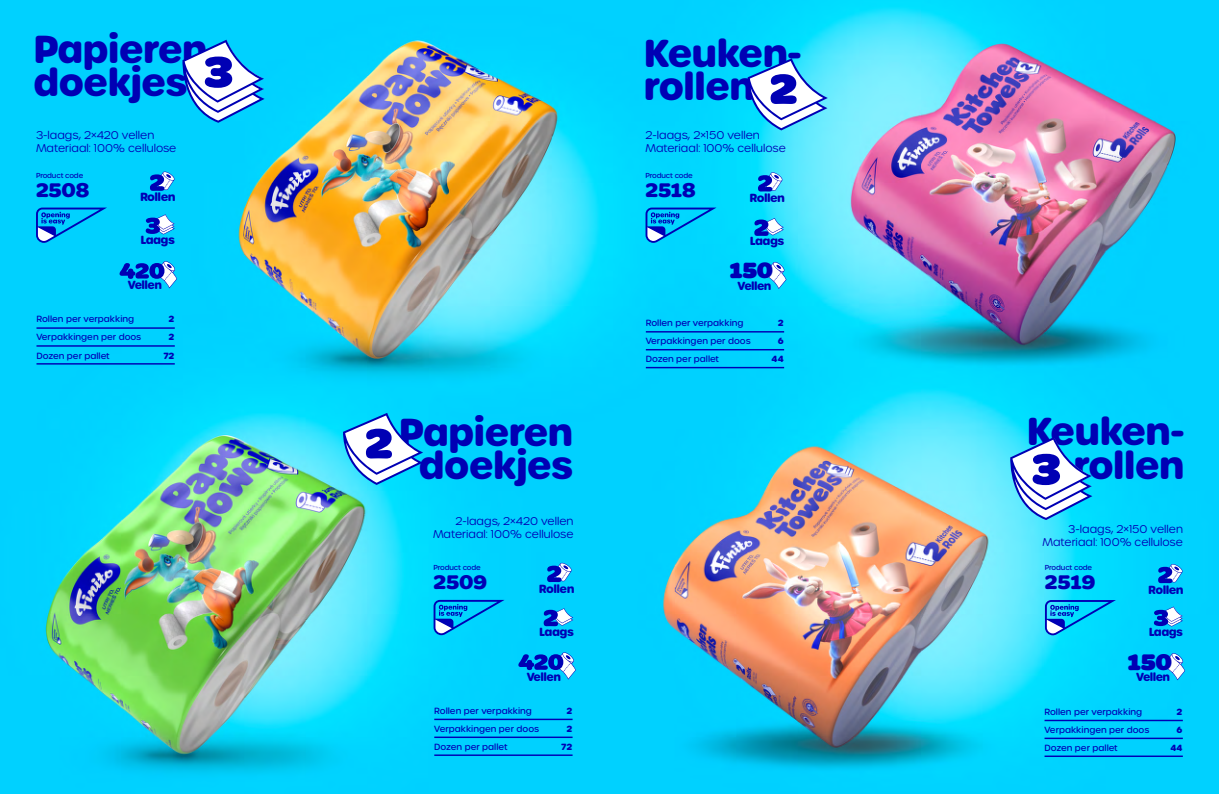
<style>
.page{position:relative;width:1219px;height:794px;background:#fff}
.page>*{position:absolute;margin:0;border:0;box-sizing:border-box;transform-origin:0 0}
.t1{font:700 37.7px/33.4px "Urbane Rounded";letter-spacing:-.03em;color:#0000b4}
.t2{font:900 23.9px "Marigny";color:#0000b4}
.t3{font:900 23.5px "Marigny";color:#0000b4}
.t4{font:700 21px "Marigny";color:#0000b4}
.t5{font:700 11.4px "Urbane Rounded";letter-spacing:-.05em;color:#0000b4}
.t6{font:300 10.9px/13.1px "Urbane Rounded";color:#0000b4}
.t7{font:500 8.7px/18.1px "Urbane Rounded";color:#0000b4}
.t8{font:700 8.7px/18.1px "Urbane Rounded";letter-spacing:-.005em;color:#0000b4;text-align:right}
.t9{font:500 7px "Urbane Rounded";letter-spacing:-.02em;color:#0000b4}
</style>
<div class="page">
<img style="left:0;top:0;width:1219px;height:794px">
<hr style="left:36px;top:327px;width:139px;height:2px;background:#0000b4">
<hr style="left:36px;top:345px;width:139px;height:2px;background:#0000b4">
<hr style="left:36px;top:363px;width:139px;height:1px;background:#0000b4">
<svg style="left:182px;top:40px;width:83px;height:83px"></svg>
<svg style="left:146px;top:214px;width:29px;height:20px"></svg>
<svg style="left:120px;top:261px;width:57px;height:27px"></svg>
<svg style="left:150px;top:171px;width:25px;height:20px"></svg>
<hr style="left:1044px;top:719px;width:139px;height:2px;background:#0000b4">
<hr style="left:1044px;top:737px;width:139px;height:2px;background:#0000b4">
<hr style="left:1044px;top:755px;width:139px;height:2px;background:#0000b4">
<svg style="left:1010px;top:437px;width:82px;height:83px"></svg>
<svg style="left:1166px;top:653px;width:19px;height:27px"></svg>
<svg style="left:1154px;top:606px;width:29px;height:20px"></svg>
<svg style="left:1158px;top:564px;width:25px;height:19px"></svg>
<hr style="left:646px;top:331px;width:138px;height:1px;background:#0000b4">
<hr style="left:646px;top:349px;width:138px;height:1px;background:#0000b4">
<hr style="left:646px;top:367px;width:138px;height:1px;background:#0000b4">
<svg style="left:767px;top:262px;width:19px;height:27px"></svg>
<svg style="left:754px;top:218px;width:30px;height:18px"></svg>
<svg style="left:758px;top:172px;width:25px;height:19px"></svg>
<hr style="left:434px;top:718px;width:139px;height:2px;background:#0000b4">
<hr style="left:434px;top:736px;width:139px;height:2px;background:#0000b4">
<hr style="left:434px;top:754px;width:139px;height:2px;background:#0000b4">
<svg style="left:747px;top:58px;width:81px;height:72px"></svg>
<svg style="left:343px;top:413px;width:80px;height:72px"></svg>
<svg style="left:518px;top:652px;width:58px;height:27px"></svg>
<svg style="left:547px;top:562px;width:25px;height:20px"></svg>
<svg style="left:544px;top:608px;width:29px;height:18px"></svg>
<svg style="left:36px;top:208px;width:71px;height:35px"></svg>
<svg style="left:645px;top:208px;width:71px;height:35px"></svg>
<svg style="left:1045px;top:600px;width:71px;height:35px"></svg>
<svg style="left:434px;top:600px;width:70px;height:35px"></svg>
<h1 class="t1" style="left:33px;top:33px;width:176px">Papieren doekjes</h1>
<h1 class="t1" style="left:643px;top:37px;width:160px">Keuken&shy;rollen</h1>
<p class="t6" style="left:36px;top:128px;width:142px">3-laags, 2×420 vellen<br>Materiaal: 100% cellulose</p>
<p class="t6" style="left:645px;top:128px;width:142px">2-laags, 2×150 vellen<br>Materiaal: 100% cellulose</p>
<p class="t9" style="left:36px;top:171px;width:49px">Product code</p>
<h3 class="t4" style="left:36px;top:177px;width:55px">2508</h3>
<h3 class="t5" style="left:140px;top:189px;width:37px">Rollen</h3>
<h3 class="t5" style="left:140px;top:232px;width:36px">Laags</h3>
<h3 class="t5" style="left:128px;top:277px;width:36px">Vellen</h3>
<p class="t7" style="left:36px;top:310px;width:106px">Rollen per verpakking<br>Verpakkingen per doos<br>Dozen per pallet</p>
<p class="t8" style="left:163px;top:310px;width:13px">2<br>2<br>72</p>
<h1 class="t1" style="left:399px;top:416px;width:176px;text-align:center">Papieren doekjes</h1>
<p class="t6" style="left:433px;top:515px;width:142px;text-align:right">2-laags, 2×420 vellen<br>Materiaal: 100% cellulose</p>
<p class="t9" style="left:434px;top:563px;width:49px">Product code</p>
<h3 class="t4" style="left:434px;top:569px;width:55px">2509</h3>
<h3 class="t5" style="left:539px;top:580px;width:37px">Rollen</h3>
<h3 class="t5" style="left:539px;top:623px;width:36px">Laags</h3>
<h3 class="t5" style="left:527px;top:668px;width:36px">Vellen</h3>
<p class="t7" style="left:434px;top:701px;width:106px">Rollen per verpakking<br>Verpakkingen per doos<br>Dozen per pallet</p>
<p class="t8" style="left:561px;top:701px;width:13px">2<br>2<br>72</p>
<p class="t9" style="left:645px;top:171px;width:49px">Product code</p>
<h3 class="t4" style="left:645px;top:177px;width:52px">2518</h3>
<h3 class="t5" style="left:750px;top:190px;width:37px">Rollen</h3>
<h3 class="t5" style="left:750px;top:233px;width:36px">Laags</h3>
<h3 class="t5" style="left:737px;top:278px;width:36px">Vellen</h3>
<h3 class="t3" style="left:729px;top:257px;width:45px">150</h3>
<p class="t7" style="left:646px;top:314px;width:106px">Rollen per verpakking<br>Verpakkingen per doos<br>Dozen per pallet</p>
<p class="t8" style="left:772px;top:314px;width:14px">2<br>6<br>44</p>
<h1 class="t1" style="left:1026px;top:415px;width:160px;text-align:right">Keuken&shy;rollen</h1>
<p class="t6" style="left:1042px;top:523px;width:142px;text-align:right">3-laags, 2×150 vellen<br>Materiaal: 100% cellulose</p>
<p class="t9" style="left:1045px;top:563px;width:49px">Product code</p>
<h3 class="t4" style="left:1045px;top:570px;width:52px">2519</h3>
<h3 class="t5" style="left:1148px;top:581px;width:37px">Rollen</h3>
<h3 class="t5" style="left:1149px;top:624px;width:36px">Laags</h3>
<h3 class="t5" style="left:1136px;top:669px;width:36px">Vellen</h3>
<h2 class="t2" style="left:1127px;top:648px;width:46px">150</h2>
<p class="t7" style="left:1044px;top:702px;width:106px">Rollen per verpakking<br>Verpakkingen per doos<br>Dozen per pallet</p>
<p class="t8" style="left:1170px;top:702px;width:14px">2<br>6<br>44</p>
</div>
